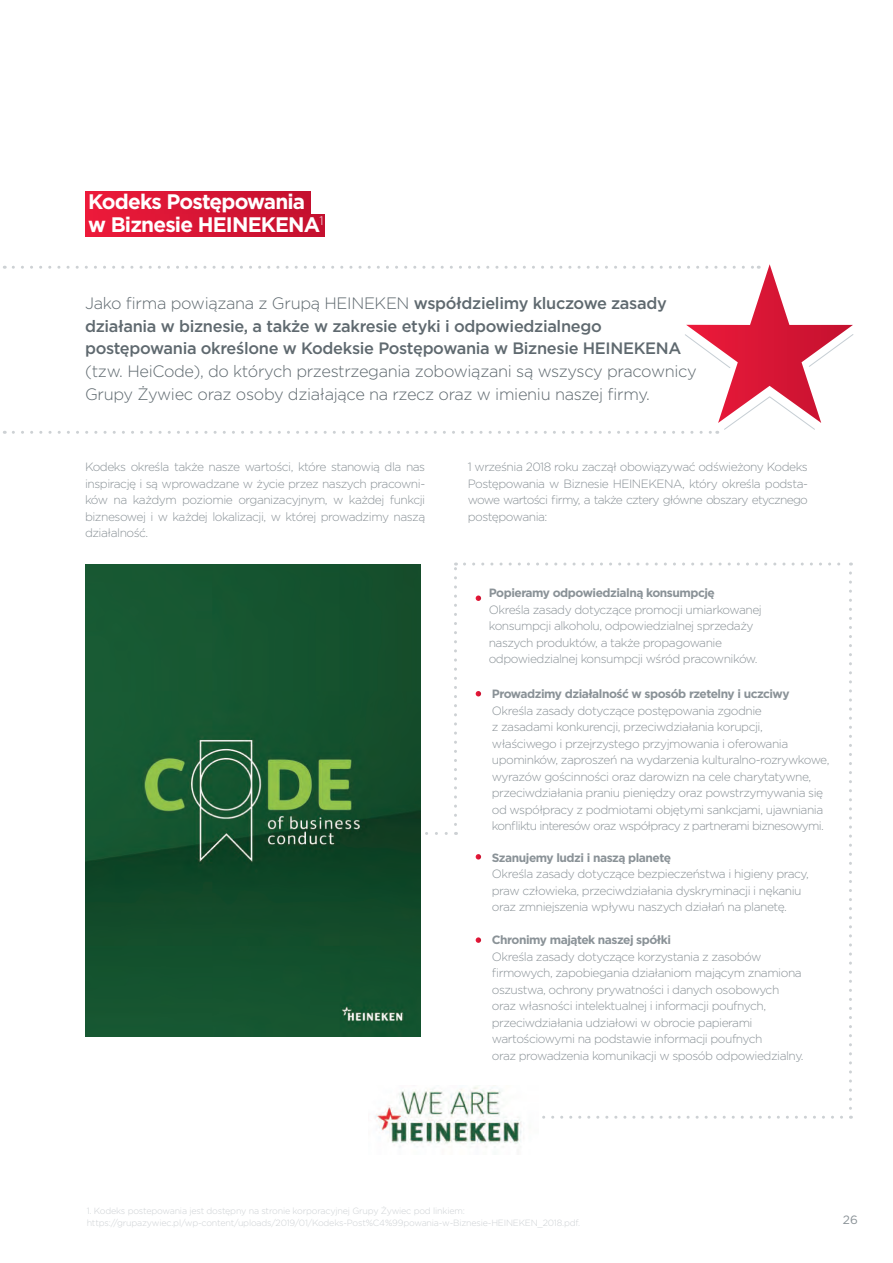
<style>
.page{position:relative;width:893px;height:1263px;background:#fff}
.page>*{position:absolute;margin:0;border:0;box-sizing:border-box;transform-origin:0 0}
.t1{font:700 21px/22.8px "Gotham";letter-spacing:-.04em;color:#fff}
.t2{font:500 16.5px/22.5px "Gotham";letter-spacing:-.02em;color:#5f696f}
.t3{font:300 16.5px/22.5px "Gotham";letter-spacing:-.02em;color:#5f696f}
.t4{font:300 12px/16.5px "Gotham";letter-spacing:-.04em;color:#8a9297}
.t5{font:700 12px "Gotham";letter-spacing:-.04em;color:#8a9297}
.t6{font:12px "Gotham";color:#8a9297}
.t7{font:300 9px/12px "Gotham";letter-spacing:-.02em;color:#cdd1d4}
.s1{font-weight:300}
</style>
<div class="page">
<div style="left:85px;top:191px;width:225px;height:23px;background:linear-gradient(to right,#ed1a3a,#c3112f)"></div>
<div style="left:85px;top:214px;width:240px;height:23px;background:linear-gradient(to right,#ec1a3a,#c3112f)"></div>
<svg style="left:426px;top:832px;width:30px;height:3px"></svg>
<svg style="left:454px;top:562px;width:3px;height:262px"></svg>
<svg style="left:464px;top:562px;width:387px;height:3px"></svg>
<svg style="left:849px;top:573px;width:3px;height:546px"></svg>
<svg style="left:542px;top:1116px;width:300px;height:3px"></svg>
<svg style="left:476px;top:595px;width:5px;height:6px"></svg>
<svg style="left:476px;top:854px;width:5px;height:5px"></svg>
<svg style="left:476px;top:937px;width:5px;height:6px"></svg>
<svg style="left:476px;top:691px;width:5px;height:5px"></svg>
<svg style="left:13px;top:264px;width:841px;height:170px"></svg>
<img style="left:375px;top:1086px;width:147px;height:62px">
<img style="left:85px;top:564px;width:336px;height:473px">
<h1 class="t1" style="left:88px;top:190px;width:237px">Kodeks Postępowania w Biznesie HEINEKENA<sup>1</sup></h1>
<h2 class="t2" style="left:85px;top:292px;width:598px"><span class="s1">Jako firma powiązana z Grupą HEINEKEN</span> współdzielimy kluczowe zasady działania w biznesie, a także w zakresie etyki i odpowiedzialnego postępowania określone w Kodeksie Postępowania w Biznesie HEINEKENA</h2>
<h2 class="t3" style="left:85px;top:359px;width:613px">(tzw. HeiCode), do których przestrzegania zobowiązani są wszyscy pracownicy<br>Grupy Żywiec oraz osoby działające na rzecz oraz w imieniu naszej firmy.</h2>
<p class="t4" style="left:85px;top:459px;width:342px;text-align:justify">Kodeks określa także nasze wartości, które stanowią dla nas inspirację i są wprowadzane w życie przez naszych pracowni&shy;ków na każdym poziomie organizacyjnym, w każdej funkcji biznesowej i w każdej lokalizacji, w której prowadzimy naszą działalność.</p>
<p class="t4" style="left:468px;top:459px;width:342px;text-align:justify">1 września 2018 roku zaczął obowiązywać odświeżony Kodeks Postępowania w Biznesie HEINEKENA, który określa podsta&shy;wowe wartości firmy, a także cztery główne obszary etycznego postępowania:</p>
<p class="t5" style="left:489px;top:585px;width:228px">Popieramy odpowiedzialną konsumpcję</p>
<p class="t4" style="left:489px;top:601px;width:275px">Określa zasady dotyczące promocji umiarkowanej konsumpcji alkoholu, odpowiedzialnej sprzedaży naszych produktów, a także propagowanie odpowiedzialnej konsumpcji wśród pracowników.</p>
<p class="t5" style="left:492px;top:686px;width:299px">Prowadzimy działalność w sposób rzetelny i uczciwy</p>
<p class="t4" style="left:492px;top:702px;width:339px">Określa zasady dotyczące postępowania zgodnie<br>z zasadami konkurencji, przeciwdziałania korupcji, właściwego i przejrzystego przyjmowania i oferowania upominków, zaproszeń na wydarzenia kulturalno-rozrywkowe, wyrazów gościnności oraz darowizn na cele charytatywne, przeciwdziałania praniu pieniędzy oraz powstrzymywania się od współpracy z podmiotami objętymi sankcjami, ujawniania konfliktu interesów oraz współpracy z partnerami biznesowymi.</p>
<p class="t5" style="left:492px;top:849px;width:181px">Szanujemy ludzi i naszą planetę</p>
<p class="t4" style="left:492px;top:865px;width:318px">Określa zasady dotyczące bezpieczeństwa i higieny pracy, praw człowieka, przeciwdziałania dyskryminacji i nękaniu oraz zmniejszenia wpływu naszych działań na planetę.</p>
<p class="t5" style="left:492px;top:932px;width:181px">Chronimy majątek naszej spółki</p>
<p class="t4" style="left:492px;top:948px;width:313px">Określa zasady dotyczące korzystania z zasobów firmowych, zapobiegania działaniom mającym znamiona oszustwa, ochrony prywatności i danych osobowych oraz własności intelektualnej i informacji poufnych, przeciwdziałania udziałowi w obrocie papierami wartościowymi na podstawie informacji poufnych<br>oraz prowadzenia komunikacji w sposób odpowiedzialny.</p>
<p class="t7" style="left:87px;top:1205px;width:495px">1. Kodeks postepowania jest dostępny na stronie korporacyjnej Grupy Żywiec pod linkiem: https://grupazywiec.pl/wp-content/uploads/2019/01/Kodeks-Post%C4%99powania-w-Biznesie-HEINEKEN_2018.pdf.</p>
<p class="t6" style="left:843px;top:1212px;width:16px">26</p>
</div>
